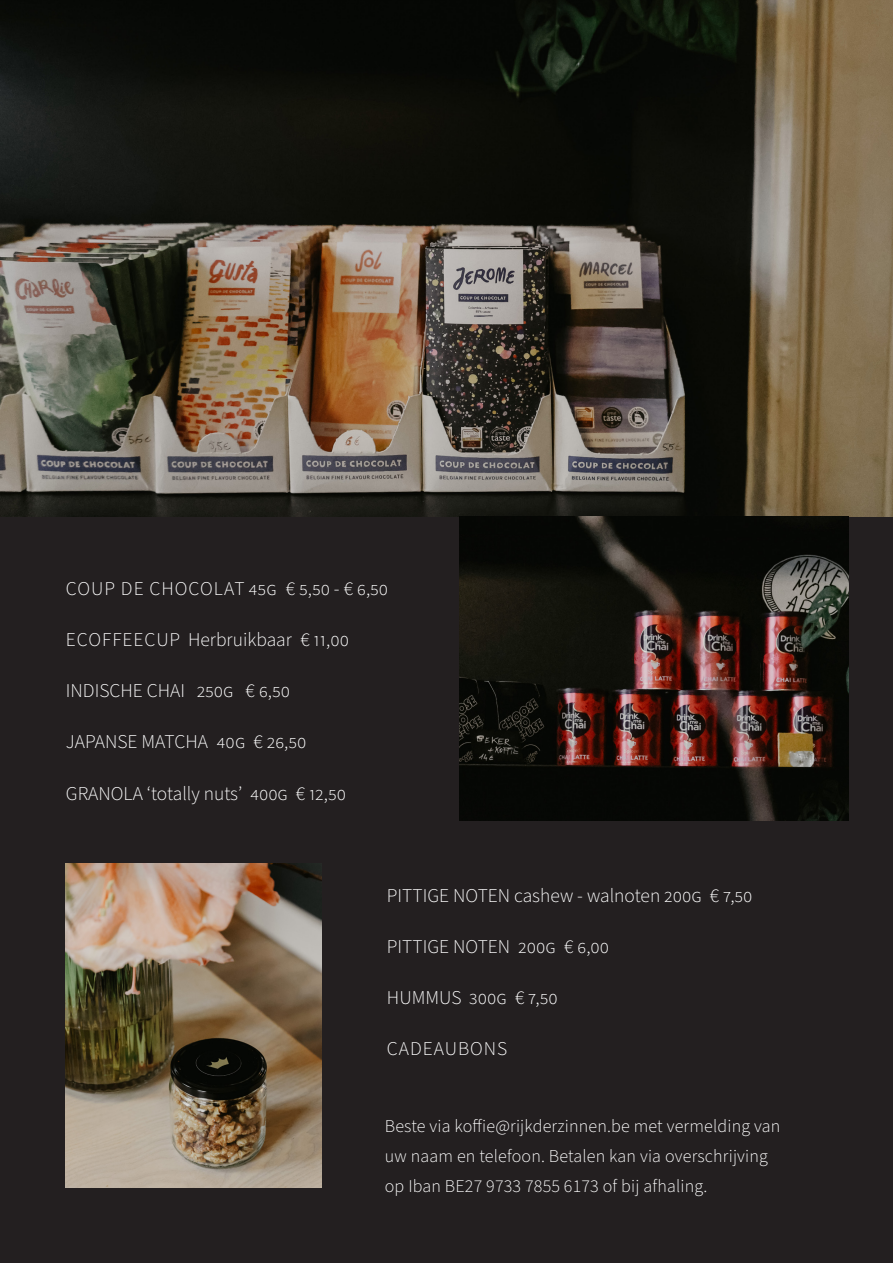
<style>
.page{position:relative;width:893px;height:1263px;background:#231f20}
.page>*{position:absolute;margin:0;border:0;box-sizing:border-box;transform-origin:0 0}
.t1{font:300 19.5px "Source Sans Pro";color:#fff}
.t2{font:300 19.5px "Source Sans Pro";letter-spacing:.05em;color:#fff}
.t3{font:300 18px "Source Sans Pro";letter-spacing:.01em;color:#fff}
.s1{font-size:19.65px}
</style>
<div class="page">
<img style="left:0;top:0;width:893px;height:516px">
<img style="left:66px;top:863px;width:255px;height:325px">
<img style="left:459px;top:516px;width:389px;height:305px">
<p class="t2" style="left:66px;top:576px;width:324px">COUP DE CHOCOLAT 45g € 5,50 - € 6,50</p>
<p class="t1" style="left:66px;top:627px;width:285px">ECOFFEECUP Herbruikbaar € 11,00</p>
<p class="t1" style="left:66px;top:678px;width:226px">INDISCHE CHAI <span class="s1">250g</span> € 6,50</p>
<p class="t1" style="left:66px;top:729px;width:242px">JAPANSE MATCHA 40g € 26,50</p>
<p class="t1" style="left:66px;top:780px;width:282px">GRANOLA ‘totally nuts’ 400g € 12,50</p>
<p class="t1" style="left:387px;top:882px;width:367px">PITTIGE NOTEN cashew - walnoten <span class="s1">200g</span> € 7,50</p>
<p class="t1" style="left:387px;top:933px;width:224px">PITTIGE NOTEN <span class="s1">200g</span> € 6,00</p>
<p class="t1" style="left:387px;top:984px;width:172px">HUMMUS <span class="s1">300g</span> € 7,50</p>
<p class="t2" style="left:387px;top:1035px;width:122px">CADEAUBONS</p>
<p class="t3" style="left:385px;top:1114px;width:397px">Beste via koffie@rijkderzinnen.be met vermelding van</p>
<p class="t3" style="left:385px;top:1144px;width:385px">uw naam en telefoon. Betalen kan via overschrijving</p>
<p class="t3" style="left:385px;top:1174px;width:324px">op Iban BE27 9733 7855 6173 of bij afhaling.</p>
</div>
